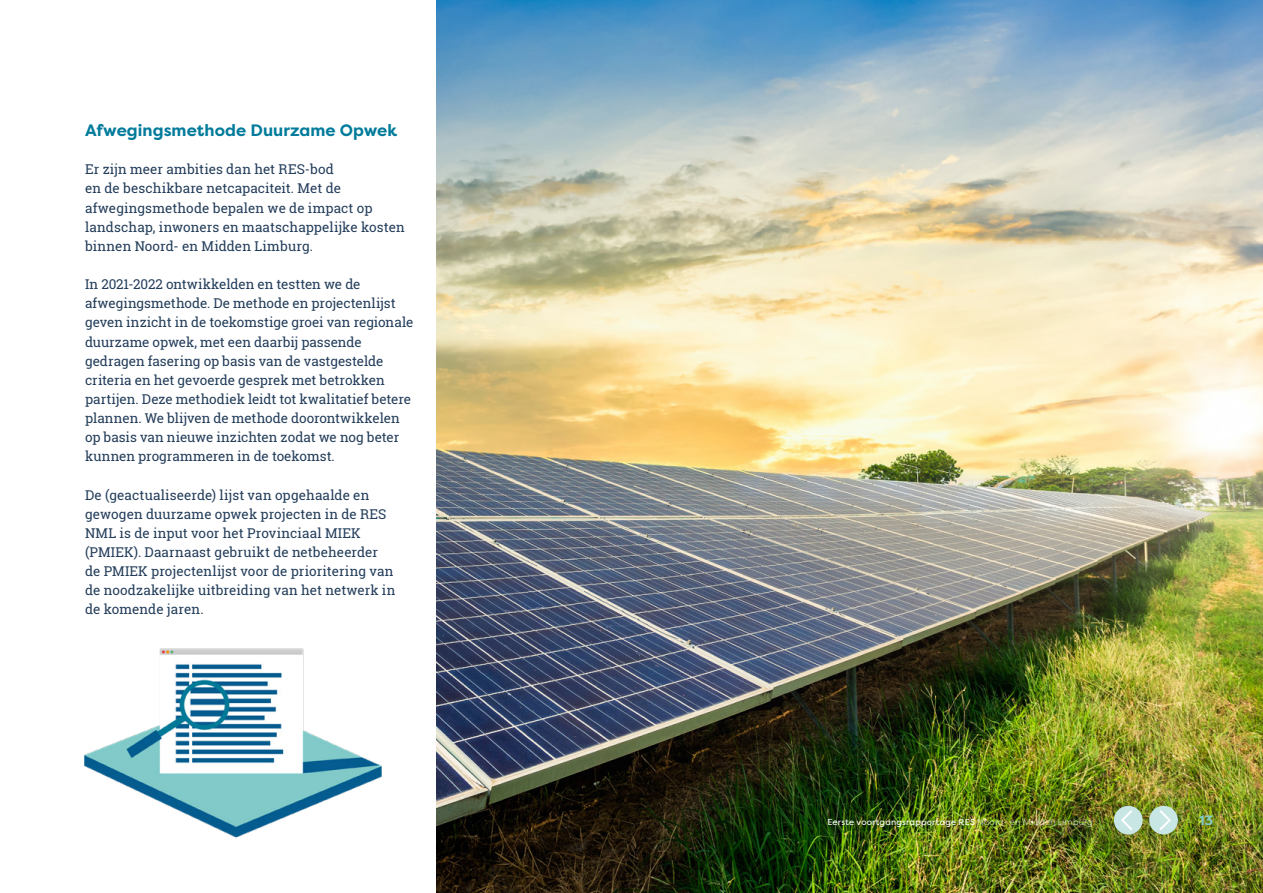
<style>
.page{position:relative;width:1263px;height:893px;background:#fff}
.page>*{position:absolute;margin:0;border:0;box-sizing:border-box;transform-origin:0 0}
.t1{font:700 16.5px "Filson Pro";letter-spacing:.005em;color:#007b9b}
.t2{font:13.5px/19.2px "Roboto Slab";color:#233d5a}
.t3{font:700 13.5px "Filson Pro";color:#82cac9}
.t4{font:8.7px "Filson Pro";letter-spacing:.025em;color:#fff}
.s1{font-weight:300}
</style>
<div class="page">
<img style="left:437px;top:0;width:826px;height:893px">
<img style="left:84px;top:648px;width:298px;height:190px">
<div style="left:1114px;top:806px;width:28px;height:28px;background:#c8e6e4;border-radius:50%"></div>
<svg style="left:1121px;top:810px;width:11px;height:20px"></svg>
<div style="left:1149px;top:806px;width:29px;height:28px;background:#c8e6e4;border-radius:50%"></div>
<svg style="left:1159px;top:810px;width:12px;height:20px"></svg>
<p class="t1" style="left:85px;top:120px;width:314px">Afwegingsmethode Duurzame Opwek</p>
<p class="t2" style="left:85px;top:160px;width:321px">Er zijn meer ambities dan het RES-bod<br>en de beschikbare netcapaciteit. Met de afwegingsmethode bepalen we de impact op landschap, inwoners en maatschappelijke kosten binnen Noord- en Midden Limburg.</p>
<p class="t2" style="left:85px;top:274px;width:330px">In 2021-2022 ontwikkelden en testten we de afwegingsmethode. De methode en projectenlijst geven inzicht in de toekomstige groei van regionale duurzame opwek, met een daarbij passende gedragen fasering op basis van de vastgestelde criteria en het gevoerde gesprek met betrokken partijen. Deze methodiek leidt tot kwalitatief betere plannen. We blijven de methode doorontwikkelen op basis van nieuwe inzichten zodat we nog beter kunnen programmeren in de toekomst.</p>
<p class="t2" style="left:85px;top:485px;width:312px">De (geactualiseerde) lijst van opgehaalde en gewogen duurzame opwek projecten in de RES NML is de input voor het Provinciaal MIEK (PMIEK). Daarnaast gebruikt de netbeheerder de PMIEK projectenlijst voor de prioritering van de noodzakelijke uitbreiding van het netwerk in de komende jaren.</p>
<p class="t4" style="left:827px;top:816px;width:267px">Eerste voortgangsrapportage RES <span class="s1">Noord- en Midden Limburg</span></p>
<p class="t3" style="left:1199px;top:812px;width:16px">13</p>
</div>
